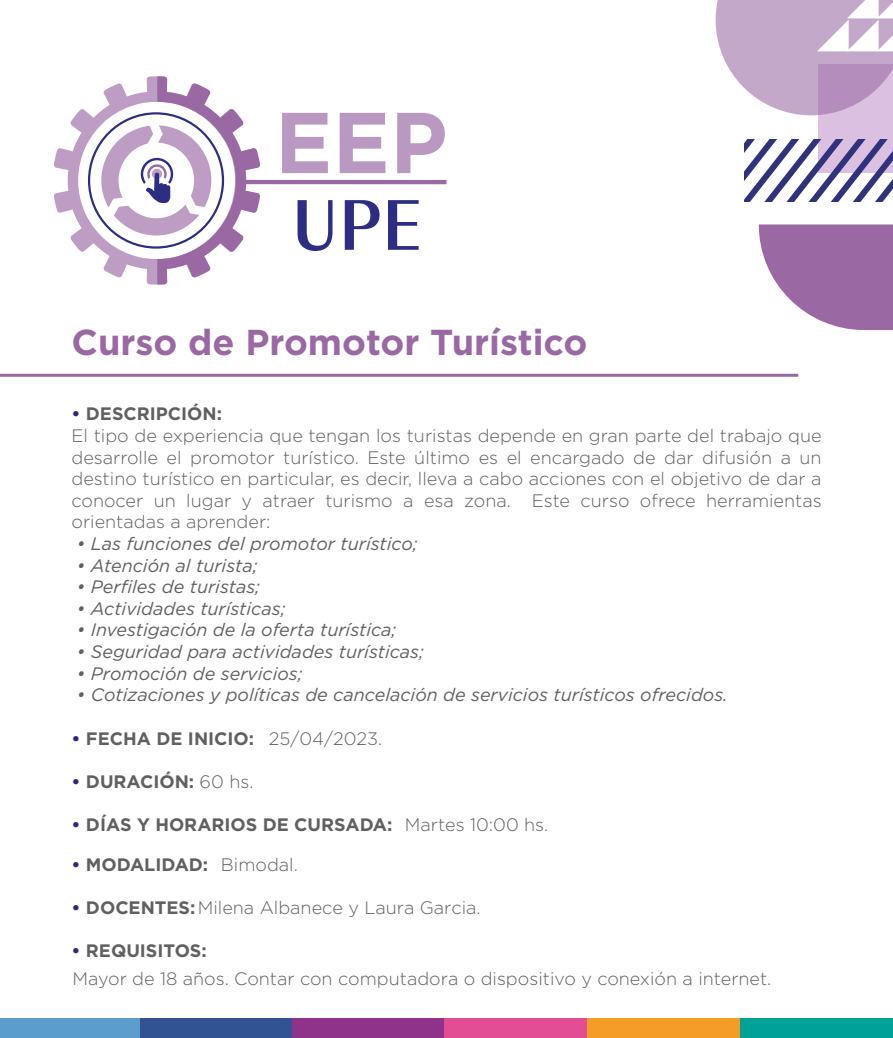
<style>
.page{position:relative;width:893px;height:1038px;background:#fff}
.page>*{position:absolute;margin:0;border:0;box-sizing:border-box;transform-origin:0 0}
.t1{font:700 85.95px "Gotham";color:#b999c1}
.t2{font:600 76.05px "Exotic 350 BT";color:#2d2e83}
.t3{font:700 36px "Gotham";color:#9a69a3}
.t4{font:300 18px/21.6px "Gotham";color:#606060}
.t5{font:italic 18px "Gotham";color:#606060}
.t6{font:700 18px "Gotham";color:#606060}
.s1{font-weight:700;color:#312783}
.s2{font-weight:700}
.s3{color:#312783}
.s4{font-weight:300}
</style>
<div class="page">
<hr style="left:242px;top:180px;width:204px;height:4px;background:#9a69a3">
<svg style="left:54px;top:109px;width:47px;height:143px"></svg>
<svg style="left:101px;top:76px;width:159px;height:208px"></svg>
<svg style="left:759px;top:224px;width:134px;height:106px"></svg>
<div style="left:819px;top:64px;width:74px;height:109px;background:#dcc0e2"></div>
<svg style="left:716px;top:0;width:177px;height:115px"></svg>
<svg style="left:745px;top:140px;width:148px;height:61px"></svg>
<hr style="left:0;top:373px;width:798px;height:3px;background:#9a69a3">
<div style="left:0;top:1017px;width:149px;height:20px;background:#5b9dcd"></div>
<div style="left:140px;top:1017px;width:152px;height:20px;background:#315394"></div>
<div style="left:292px;top:1017px;width:153px;height:20px;background:#8e3389"></div>
<div style="left:444px;top:1017px;width:153px;height:20px;background:#e24d94"></div>
<div style="left:588px;top:1017px;width:152px;height:20px;background:#f49c26"></div>
<div style="left:740px;top:1017px;width:153px;height:20px;background:#00a298"></div>
<h1 class="t1" style="left:275px;top:93px;width:174px">EEP</h1>
<h2 class="t2" style="left:291px;top:179px;width:133px">UPE</h2>
<h3 class="t3" style="left:71px;top:322px;width:518px">Curso de Promotor Turístico</h3>
<p class="t4" style="left:71px;top:403px;width:752px"><span class="s1">•</span> <span class="s2">DESCRIPCIÓN:<br></span>El tipo de experiencia que tengan los turistas depende en gran parte del trabajo que desarrolle el promotor turístico. Este último es el encargado de dar difusión a un destino turístico en particular, es decir, lleva a cabo acciones con el objetivo de dar a conocer un lugar y atraer turismo a esa zona. Este curso ofrece herramientas orientadas a aprender:</p>
<p class="t5" style="left:77px;top:533px;width:342px">• Las funciones del promotor turístico;</p>
<p class="t5" style="left:77px;top:555px;width:182px">• Atención al turista;</p>
<p class="t5" style="left:77px;top:576px;width:185px">• Perfiles de turistas;</p>
<p class="t5" style="left:77px;top:598px;width:210px">• Actividades turísticas;</p>
<p class="t5" style="left:77px;top:620px;width:321px">• Investigación de la oferta turística;</p>
<p class="t5" style="left:77px;top:641px;width:348px">• Seguridad para actividades turísticas;</p>
<p class="t5" style="left:77px;top:663px;width:227px">• Promoción de servicios;</p>
<p class="t5" style="left:77px;top:684px;width:652px">• Cotizaciones y políticas de cancelación de servicios turísticos ofrecidos.</p>
<p class="t6" style="left:72px;top:727px;width:184px"><span class="s3">•</span> FECHA DE INICIO:</p>
<p class="t6" style="left:72px;top:770px;width:183px"><span class="s3">•</span> DURACIÓN: <span class="s4">60 hs.</span></p>
<p class="t4" style="left:405px;top:813px;width:145px">Martes 10:00 hs.</p>
<p class="t4" style="left:221px;top:853px;width:78px">Bimodal.</p>
<p class="t4" style="left:72px;top:896px;width:411px"><span class="s1">•</span> <span class="s2">DOCENTES:</span>Milena Albanece y Laura Garcia.</p>
<p class="t4" style="left:269px;top:727px;width:115px">25/04/2023.</p>
<p class="t6" style="left:72px;top:814px;width:322px"><span class="s3">•</span> DÍAS Y HORARIOS DE CURSADA:</p>
<p class="t6" style="left:72px;top:853px;width:138px"><span class="s3">•</span> MODALIDAD:</p>
<p class="t6" style="left:72px;top:940px;width:137px"><span class="s3">•</span> REQUISITOS:</p>
<p class="t4" style="left:73px;top:967px;width:700px">Mayor de 18 años. Contar con computadora o dispositivo y conexión a internet.</p>
</div>
